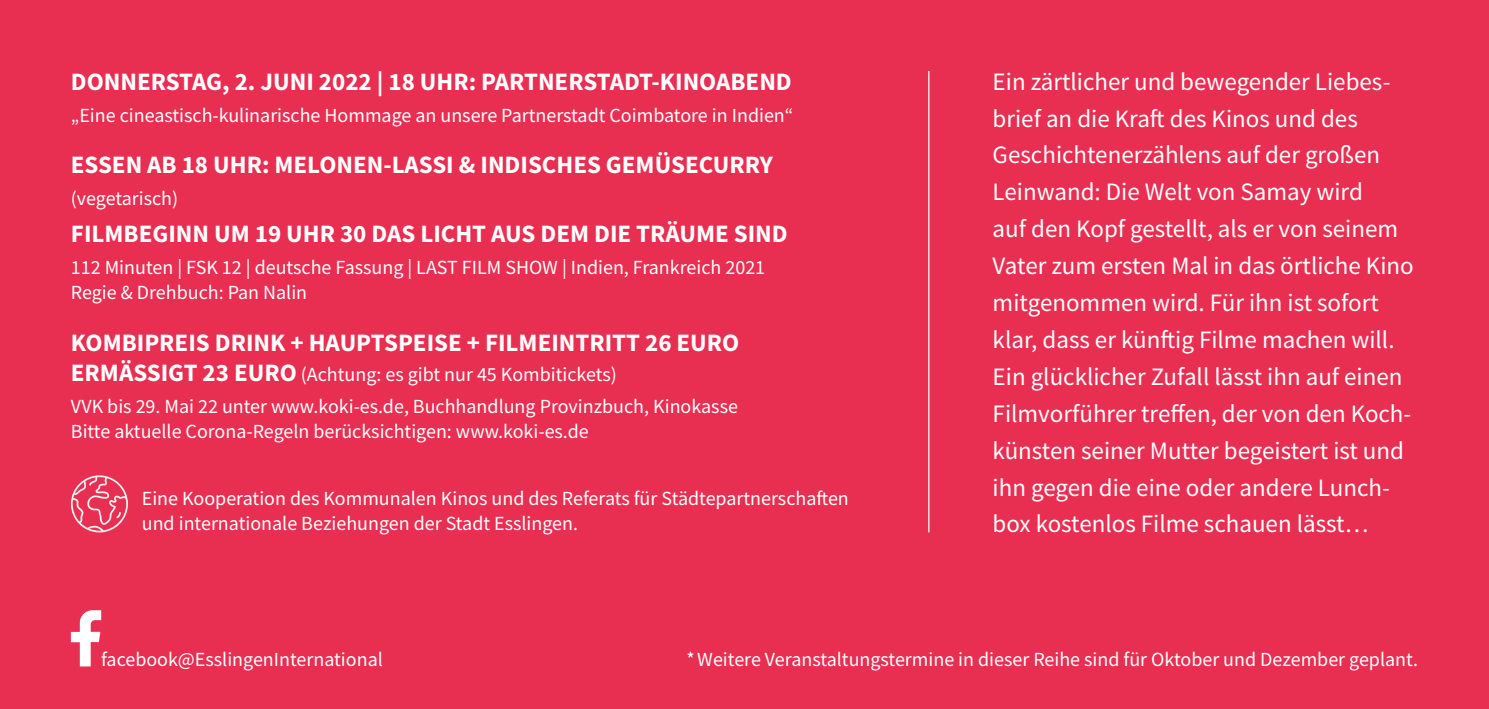
<style>
.page{position:relative;width:1489px;height:709px;background:#fff}
.page>*{position:absolute;margin:0;border:0;box-sizing:border-box;transform-origin:0 0}
.Fließtext{font:25px/37px "Source Sans Pro";color:#fff}
.Fließtext_Versalien{font:700 25px "Source Sans Pro";color:#fff}
.Fließtext_klein{font:20px/25px "Source Sans Pro";color:#fff}
.Fließtext_Versalien-2{font:20px "Source Sans Pro";color:#fff}
.s1{font-weight:700;font-size:25px}
</style>
<div class="page">
<div style="left:0;top:0;width:1488px;height:709px;background:#e82e51"></div>
<svg style="left:71px;top:475px;width:57px;height:57px"></svg>
<svg style="left:71px;top:610px;width:30px;height:56px"></svg>
<hr style="left:928px;top:71px;width:1px;height:461px;background:#fff">
<p class="Fließtext_Versalien" style="left:71px;top:64px;width:722px">DONNERSTAG, 2. JUNI 2022 | 18 UHR: PARTNERSTADT-KINOABEND</p>
<p class="Fließtext_klein" style="left:71px;top:102px;width:724px">„Eine cineastisch-kulinarische Hommage an unsere Partnerstadt Coimbatore in Indien“</p>
<p class="Fließtext_Versalien" style="left:71px;top:148px;width:703px">ESSEN AB 18 UHR: MELONEN-LASSI &amp; INDISCHES GEMÜSECURRY</p>
<p class="Fließtext_klein" style="left:71px;top:186px;width:109px">(vegetarisch)</p>
<p class="Fließtext_Versalien" style="left:71px;top:217px;width:718px">FILMBEGINN UM 19 UHR 30 DAS LICHT AUS DEM DIE TRÄUME SIND</p>
<p class="Fließtext_klein" style="left:71px;top:255px;width:695px">112 Minuten | FSK 12 | deutsche Fassung | LAST FILM SHOW | Indien, Frankreich 2021<br>Regie &amp; Drehbuch: Pan Nalin</p>
<p class="Fließtext_Versalien" style="left:71px;top:325px;width:670px">KOMBIPREIS DRINK + HAUPTSPEISE + FILMEINTRITT 26 EURO</p>
<p class="Fließtext_Versalien-2" style="left:71px;top:361px;width:547px"><span class="s1">ERMÄSSIGT 23 EURO</span> (Achtung: es gibt nur 45 Kombitickets)</p>
<p class="Fließtext_klein" style="left:71px;top:393px;width:668px">VVK bis 29. Mai 22 unter www.koki-es.de, Buchhandlung Provinzbuch, Kinokasse<br>Bitte aktuelle Corona-Regeln berücksichtigen: www.koki-es.de</p>
<p class="Fließtext_klein" style="left:142px;top:486px;width:708px">Eine Kooperation des Kommunalen Kinos und des Referats für Städtepartnerschaften und internationale Beziehungen der Stadt Esslingen.</p>
<p class="Fließtext" style="left:992px;top:63px;width:422px">Ein zärtlicher und bewegender Liebes&shy;brief an die Kraft des Kinos und des Geschichtenerzählens auf der großen Leinwand: Die Welt von Samay wird<br>auf den Kopf gestellt, als er von seinem Vater zum ersten Mal in das örtliche Kino mitgenommen wird. Für ihn ist sofort klar, dass er künftig Filme machen will.<br>Ein glücklicher Zufall lässt ihn auf einen Filmvorführer treffen, der von den Koch&shy;künsten seiner Mutter begeistert ist und ihn gegen die eine oder andere Lunch&shy;box kostenlos Filme schauen lässt…</p>
<p class="Fließtext_klein" style="left:101px;top:647px;width:283px">facebook@EsslingenInternational</p>
<p class="Fließtext_klein" style="left:686px;top:647px;width:733px">*Weitere Veranstaltungstermine in dieser Reihe sind für Oktober und Dezember geplant.</p>
</div>
